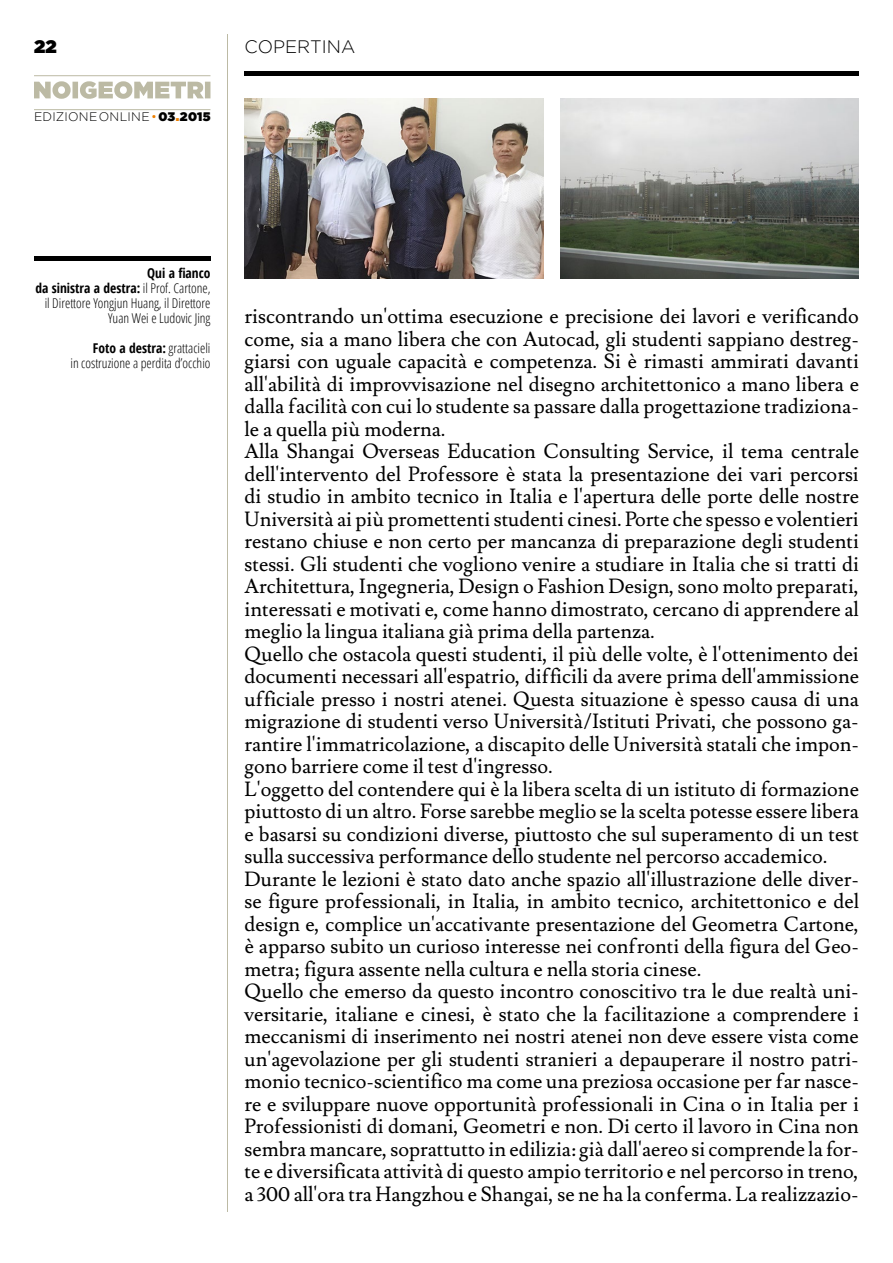
<style>
.page{position:relative;width:893px;height:1263px;background:#fff}
.page>*{position:absolute;margin:0;border:0;box-sizing:border-box;transform-origin:0 0}
.t1{font:20.25px/22.5px "Lusitana";color:#000}
.t2{font:300 18px "Gotham";color:#000}
.t3{font:18px "Gotham Ultra";color:#000}
.t4{font:300 condensed 13.5px/15px "Open Sans";color:#000;text-align:right}
.t5{font:300 12.3px "Gotham";letter-spacing:.025em;color:#000}
.s1{color:#ee7f00}
.s2{font-family:"Gotham Ultra";font-weight:400}
.s3{font-family:"Gotham Ultra";font-weight:400;color:#ee7f00}
.s4{font-weight:700}
</style>
<div class="page">
<svg style="left:34px;top:81px;width:176px;height:18px"></svg>
<hr style="left:34px;top:109px;width:176px;height:1px;background:#bcbaa4">
<hr style="left:34px;top:75px;width:176px;height:1px;background:#bcbaa4">
<hr style="left:227px;top:34px;width:1px;height:1178px;background:#bcbaa4">
<img style="left:244px;top:98px;width:299px;height:180px">
<hr style="left:244px;top:72px;width:615px;height:4px;background:#000">
<img style="left:560px;top:98px;width:299px;height:180px">
<hr style="left:34px;top:256px;width:176px;height:4px;background:#000">
<p class="t3" style="left:34px;top:37px;width:24px">22</p>
<p class="t5" style="left:34px;top:110px;width:178px">EDIZIONE ONLINE <span class="s1">•</span><span class="s2">03</span><span class="s3">.</span><span class="s2">2015</span></p>
<p class="t2" style="left:244px;top:37px;width:112px">COPERTINA</p>
<p class="t4" style="left:35px;top:266px;width:177px"><span class="s4">Qui a fianco<br>da sinistra a destra:</span> il Prof. Cartone, il Direttore Yongjun Huang, il Direttore<br>Yuan Wei e Ludovic Jing</p>
<p class="t4" style="left:70px;top:341px;width:141px"><span class="s4">Foto a destra:</span> grattacieli<br>in costruzione a perdita d’occhio</p>
<p class="t1" style="left:244px;top:306px;width:616px">riscontrando un'ottima esecuzione e precisione dei lavori e verificando come, sia a mano libera che con Autocad, gli studenti sappiano destreg&shy;giarsi con uguale capacità e competenza. Si è rimasti ammirati davanti all'abilità di improvvisazione nel disegno architettonico a mano libera e dalla facilità con cui lo studente sa passare dalla progettazione tradiziona&shy;le a quella più moderna.<br>Alla Shangai Overseas Education Consulting Service, il tema centrale dell'intervento del Professore è stata la presentazione dei vari percorsi di studio in ambito tecnico in Italia e l'apertura delle porte delle nostre Università ai più promettenti studenti cinesi. Porte che spesso e volentieri restano chiuse e non certo per mancanza di preparazione degli studenti stessi. Gli studenti che vogliono venire a studiare in Italia che si tratti di Architettura, Ingegneria, Design o Fashion Design, sono molto preparati, interessati e motivati e, come hanno dimostrato, cercano di apprendere al meglio la lingua italiana già prima della partenza.<br>Quello che ostacola questi studenti, il più delle volte, è l'ottenimento dei documenti necessari all'espatrio, difficili da avere prima dell'ammissione ufficiale presso i nostri atenei. Questa situazione è spesso causa di una migrazione di studenti verso Università/Istituti Privati, che possono ga&shy;rantire l'immatricolazione, a discapito delle Università statali che impon&shy;gono barriere come il test d'ingresso.<br>L'oggetto del contendere qui è la libera scelta di un istituto di formazione piuttosto di un altro. Forse sarebbe meglio se la scelta potesse essere libera e basarsi su condizioni diverse, piuttosto che sul superamento di un test sulla successiva performance dello studente nel percorso accademico.<br>Durante le lezioni è stato dato anche spazio all'illustrazione delle diver&shy;se figure professionali, in Italia, in ambito tecnico, architettonico e del design e, complice un'accativante presentazione del Geometra Cartone, è apparso subito un curioso interesse nei confronti della figura del Geo&shy;metra; figura assente nella cultura e nella storia cinese.<br>Quello che emerso da questo incontro conoscitivo tra le due realtà uni&shy;versitarie, italiane e cinesi, è stato che la facilitazione a comprendere i meccanismi di inserimento nei nostri atenei non deve essere vista come un'agevolazione per gli studenti stranieri a depauperare il nostro patri&shy;monio tecnico-scientifico ma come una preziosa occasione per far nasce&shy;re e sviluppare nuove opportunità professionali in Cina o in Italia per i Professionisti di domani, Geometri e non. Di certo il lavoro in Cina non sembra mancare, soprattutto in edilizia: già dall'aereo si comprende la for&shy;te e diversificata attività di questo ampio territorio e nel percorso in treno, a 300 all'ora tra Hangzhou e Shangai, se ne ha la conferma. La realizzazio-</p>
</div>
